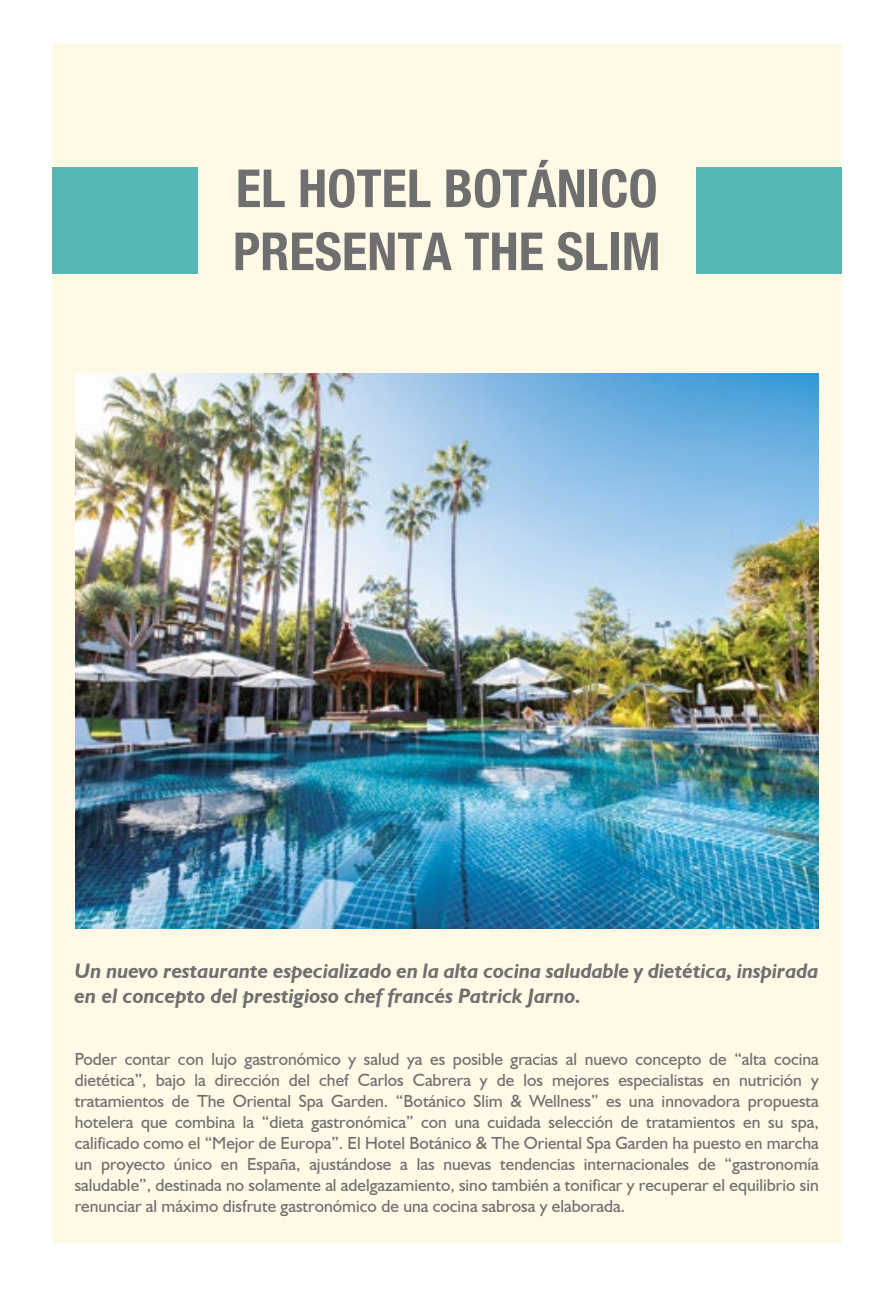
<style>
.page{position:relative;width:893px;height:1290px;background:#fff}
.page>*{position:absolute;margin:0;border:0;box-sizing:border-box;transform-origin:0 0}
.t1{font:700 condensed 52.5px/63px "Helvetica Neue LT Std";color:#706f6f}
.t2{font:italic 700 21px/25.2px "Humanist 521 BT";color:#706f6f}
.t3{font:17.5px/21px "Humanist 521 BT";color:#706f6f;text-align:justify}
</style>
<div class="page">
<div style="left:52px;top:44px;width:789px;height:1198px;background:#fff9e6"></div>
<img style="left:75px;top:373px;width:743px;height:556px">
<div style="left:52px;top:168px;width:145px;height:106px;background:#56b6b2"></div>
<div style="left:696px;top:168px;width:145px;height:106px;background:#56b6b2"></div>
<h1 class="t1" style="left:233px;top:156px;width:429px">EL HOTEL BOTÁNICO<br>PRESENTA THE SLIM</h1>
<p class="t2" style="left:75px;top:958px;width:745px">Un nuevo restaurante especializado en la alta cocina saludable y dietética, inspirada en el concepto del prestigioso chef francés Patrick Jarno.</p>
<p class="t3" style="left:75px;top:1048px;width:746px">Poder contar con lujo gastronómico y salud ya es posible gracias al nuevo concepto de “alta cocina dietética”, bajo la dirección del chef Carlos Cabrera y de los mejores especialistas en nutrición y tratamientos de The Oriental Spa Garden. “Botánico Slim &amp; Wellness” es una innovadora propuesta hotelera que combina la “dieta gastronómica” con una cuidada selección de tratamientos en su spa, calificado como el “Mejor de Europa”. El Hotel Botánico &amp; The Oriental Spa Garden ha puesto en marcha un proyecto único en España, ajustándose a las nuevas tendencias internacionales de “gastronomía saludable”, destinada no solamente al adelgazamiento, sino también a tonificar y recuperar el equilibrio sin renunciar al máximo disfrute gastronómico de una cocina sabrosa y elaborada.</p>
</div>
